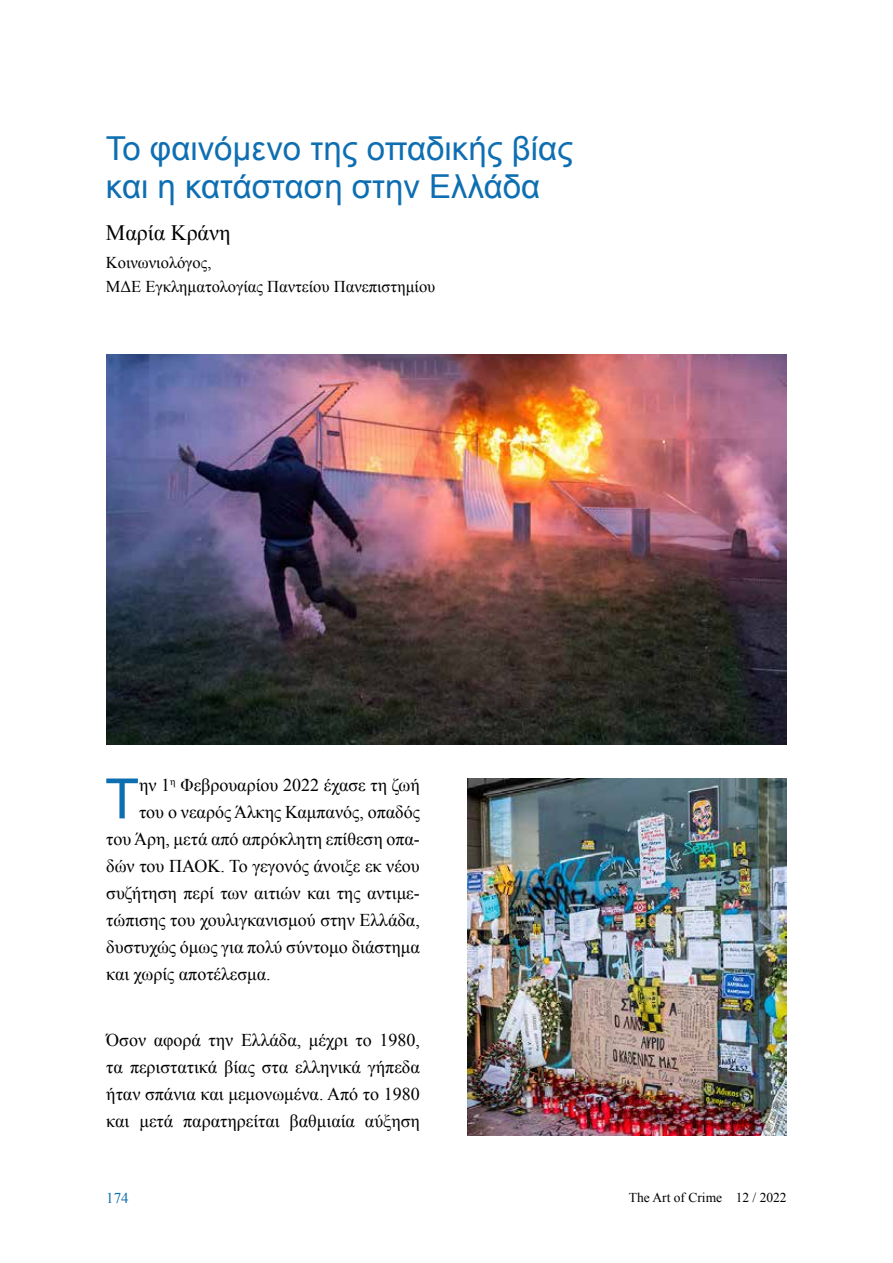
<style>
.page{position:relative;width:893px;height:1263px;background:#fff}
.page>*{position:absolute;margin:0;border:0;box-sizing:border-box;transform-origin:0 0}
.t1{font:55.65px "Arial";color:#0e6eb2}
.t2{font:33px/37.5px "Arial";color:#0e6eb2}
.t3{font:21.9px "Times New Roman";color:#000}
.t4{font:18px/27px "Times New Roman";color:#000;text-align:justify}
.t5{font:16.5px/24px "Times New Roman";color:#000}
.t6{font:15px "Times New Roman";color:#0e6eb2}
.t7{font:13.5px "Times New Roman";color:#000}
</style>
<div class="page">
<img style="left:106px;top:354px;width:680px;height:391px">
<img style="left:467px;top:779px;width:320px;height:356px">
<h2 class="t2" style="left:106px;top:130px;width:469px">Το φαινόμενο της οπαδικής βίας και η κατάσταση στην Ελλάδα</h2>
<p class="t3" style="left:106px;top:218px;width:126px">Μαρία Κράνη</p>
<p class="t5" style="left:106px;top:250px;width:331px">Κοινωνιολόγος,<br>ΜΔΕ Εγκληματολογίας Παντείου Πανεπιστημίου</p>
<h1 class="t1" style="left:105px;top:762px;width:36px">Τ</h1>
<p class="t4" style="left:139px;top:771px;width:282px">ην 1<sup>η</sup> Φεβρουαρίου 2022 έχασε τη ζωή</p>
<p class="t4" style="left:139px;top:798px;width:282px">του ο νεαρός Άλκης Καμπανός, οπαδός</p>
<p class="t4" style="left:106px;top:825px;width:315px">του Άρη, μετά από απρόκλητη επίθεση οπα-</p>
<p class="t4" style="left:106px;top:852px;width:315px">δών του ΠΑΟΚ. Το γεγονός άνοιξε εκ νέου</p>
<p class="t4" style="left:106px;top:879px;width:315px">συζήτηση περί των αιτιών και της αντιμε-</p>
<p class="t4" style="left:106px;top:906px;width:315px">τώπισης του χουλιγκανισμού στην Ελλάδα,</p>
<p class="t4" style="left:106px;top:933px;width:315px">δυστυχώς όμως για πολύ σύντομο διάστημα</p>
<p class="t4" style="left:106px;top:960px;width:166px">και χωρίς αποτέλεσμα.</p>
<p class="t4" style="left:106px;top:1027px;width:315px">Όσον αφορά την Ελλάδα, μέχρι το 1980, τα περιστατικά βίας στα ελληνικά γήπεδα ήταν σπάνια και μεμονωμένα. Από το 1980 και μετά παρατηρείται βαθμιαία αύξηση</p>
<p class="t6" style="left:106px;top:1188px;width:24px">174</p>
<p class="t7" style="left:629px;top:1189px;width:159px">The Art of Crime 12 / 2022</p>
</div>
